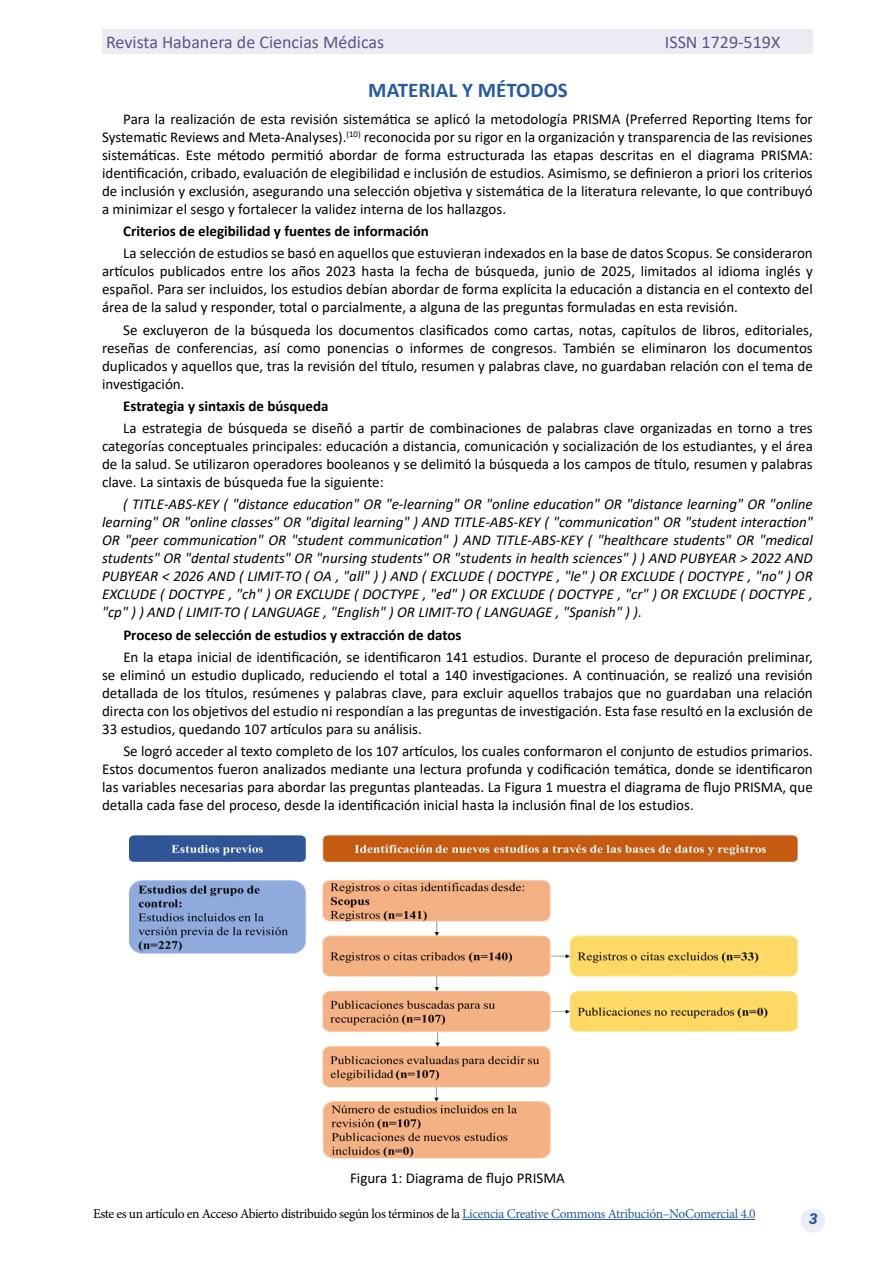
<style>
.page{position:relative;width:893px;height:1263px;background:#fff}
.page>*{position:absolute;margin:0;border:0;box-sizing:border-box;transform-origin:0 0}
.t1{font:700 21px "Calibri";color:#275b9b}
.t2{font:18px "Calibri";color:#5a5787}
.t3{font:15px/18px "Calibri";color:#020203;text-align:justify}
.t4{font:15px/18px "Calibri";color:#000;text-align:justify}
.t5{font:italic 15px/18px "Calibri";color:#020203;text-align:justify}
.t6{font:700 15px "Calibri";color:#020203}
.t7{font:700 15px "Calibri";color:#000}
.t8{font:italic 900 15px "Roboto";color:#275b9b}
.t9{font:13.5px "Minion Pro";letter-spacing:-.03em;color:#000}
.s1{font-style:normal;color:#000}
.s2{color:#275b9b}
</style>
<div class="page">
<div style="left:102px;top:30px;width:711px;height:24px;background:#ebebf3"></div>
<hr style="left:462px;top:1219px;width:294px;height:1px;background:#275b9b">
<div style="left:801px;top:1208px;width:24px;height:25px;background:#eaecf6;border-radius:50%"></div>
<img style="left:130px;top:835px;width:668px;height:324px">
<p class="t2" style="left:106px;top:29px;width:280px">Revista Habanera de Ciencias Médicas</p>
<p class="t2" style="left:665px;top:29px;width:117px">ISSN 1729-519X</p>
<h1 class="t1" style="left:368px;top:76px;width:201px">MATERIAL Y MÉTODOS</h1>
<p class="t3" style="left:102px;top:110px;width:712px;text-indent:21px">Para la realización de esta revisión sistemática se aplicó la metodología PRISMA (Preferred Reporting Items for Systematic Reviews and Meta-Analyses).<sup>(10)</sup> reconocida por su rigor en la organización y transparencia de las revisiones sistemáticas. Este método permitió abordar de forma estructurada las etapas descritas en el diagrama PRISMA: identificación, cribado, evaluación de elegibilidad e inclusión de estudios. Asimismo, se definieron a priori los criterios de inclusión y exclusión, asegurando una selección objetiva y sistemática de la literatura relevante, lo que contribuyó a minimizar el sesgo y fortalecer la validez interna de los hallazgos.</p>
<p class="t6" style="left:123px;top:221px;width:307px">Criterios de elegibilidad y fuentes de información</p>
<p class="t3" style="left:102px;top:244px;width:712px;text-indent:21px">La selección de estudios se basó en aquellos que estuvieran indexados en la base de datos Scopus. Se consideraron artículos publicados entre los años 2023 hasta la fecha de búsqueda, junio de 2025, limitados al idioma inglés y español. Para ser incluidos, los estudios debían abordar de forma explícita la educación a distancia en el contexto del área de la salud y responder, total o parcialmente, a alguna de las preguntas formuladas en esta revisión.</p>
<p class="t3" style="left:102px;top:320px;width:712px;text-indent:21px">Se excluyeron de la búsqueda los documentos clasificados como cartas, notas, capítulos de libros, editoriales, reseñas de conferencias, así como ponencias o informes de congresos. También se eliminaron los documentos duplicados y aquellos que, tras la revisión del título, resumen y palabras clave, no guardaban relación con el tema de investigación.</p>
<p class="t6" style="left:123px;top:395px;width:207px">Estrategia y sintaxis de búsqueda</p>
<p class="t3" style="left:102px;top:419px;width:712px;text-indent:21px">La estrategia de búsqueda se diseñó a partir de combinaciones de palabras clave organizadas en torno a tres categorías conceptuales principales: educación a distancia, comunicación y socialización de los estudiantes, y el área de la salud. Se utilizaron operadores booleanos y se delimitó la búsqueda a los campos de título, resumen y palabras clave. La sintaxis de búsqueda fue la siguiente:</p>
<p class="t5" style="left:102px;top:495px;width:712px;text-indent:21px">( TITLE-ABS-KEY ( "distance education" OR "e-learning" OR "online education" OR "distance learning" OR "online learning" OR "online classes" OR "digital learning" ) AND TITLE-ABS-KEY ( "communication" OR "student interaction" OR "peer communication" OR "student communication" ) AND TITLE-ABS-KEY ( "healthcare students" OR "medical students" OR "dental students" OR "nursing students" OR "students in health sciences" ) ) AND PUBYEAR &gt; 2022 AND PUBYEAR &lt; 2026 AND ( LIMIT-TO ( OA , "all" ) ) AND ( EXCLUDE ( DOCTYPE , "le" ) OR EXCLUDE ( DOCTYPE , "no" ) OR EXCLUDE ( DOCTYPE , "ch" ) OR EXCLUDE ( DOCTYPE , "ed" ) OR EXCLUDE ( DOCTYPE , "cr" ) OR EXCLUDE ( DOCTYPE , "cp" ) ) AND ( LIMIT-TO ( LANGUAGE , "English" ) OR LIMIT-TO ( LANGUAGE , "Spanish" ) )<span class="s1">.</span></p>
<p class="t7" style="left:123px;top:624px;width:340px">Proceso de selección de estudios y extracción de datos</p>
<p class="t4" style="left:102px;top:647px;width:712px;text-indent:21px">En la etapa inicial de identificación, se identificaron 141 estudios. Durante el proceso de depuración preliminar, se eliminó un estudio duplicado, reduciendo el total a 140 investigaciones. A continuación, se realizó una revisión detallada de los títulos, resúmenes y palabras clave, para excluir aquellos trabajos que no guardaban una relación directa con los objetivos del estudio ni respondían a las preguntas de investigación. Esta fase resultó en la exclusión de 33 estudios, quedando 107 artículos para su análisis.</p>
<p class="t4" style="left:102px;top:742px;width:712px;text-indent:21px">Se logró acceder al texto completo de los 107 artículos, los cuales conformaron el conjunto de estudios primarios.<br>Estos documentos fueron analizados mediante una lectura profunda y codificación temática, donde se identificaron las variables necesarias para abordar las preguntas planteadas. La Figura 1 muestra el diagrama de flujo PRISMA, que detalla cada fase del proceso, desde la identificación inicial hasta la inclusión final de los estudios.</p>
<p class="t4" style="left:350px;top:1169px;width:216px">Figura 1: Diagrama de flujo PRISMA</p>
<p class="t9" style="left:93px;top:1205px;width:664px">Este es un artículo en Acceso Abierto distribuido según los términos de la <span class="s2">Licencia Creative Commons Atribución–NoComercial 4.0</span></p>
<p class="t8" style="left:809px;top:1208px;width:10px">3</p>
</div>
